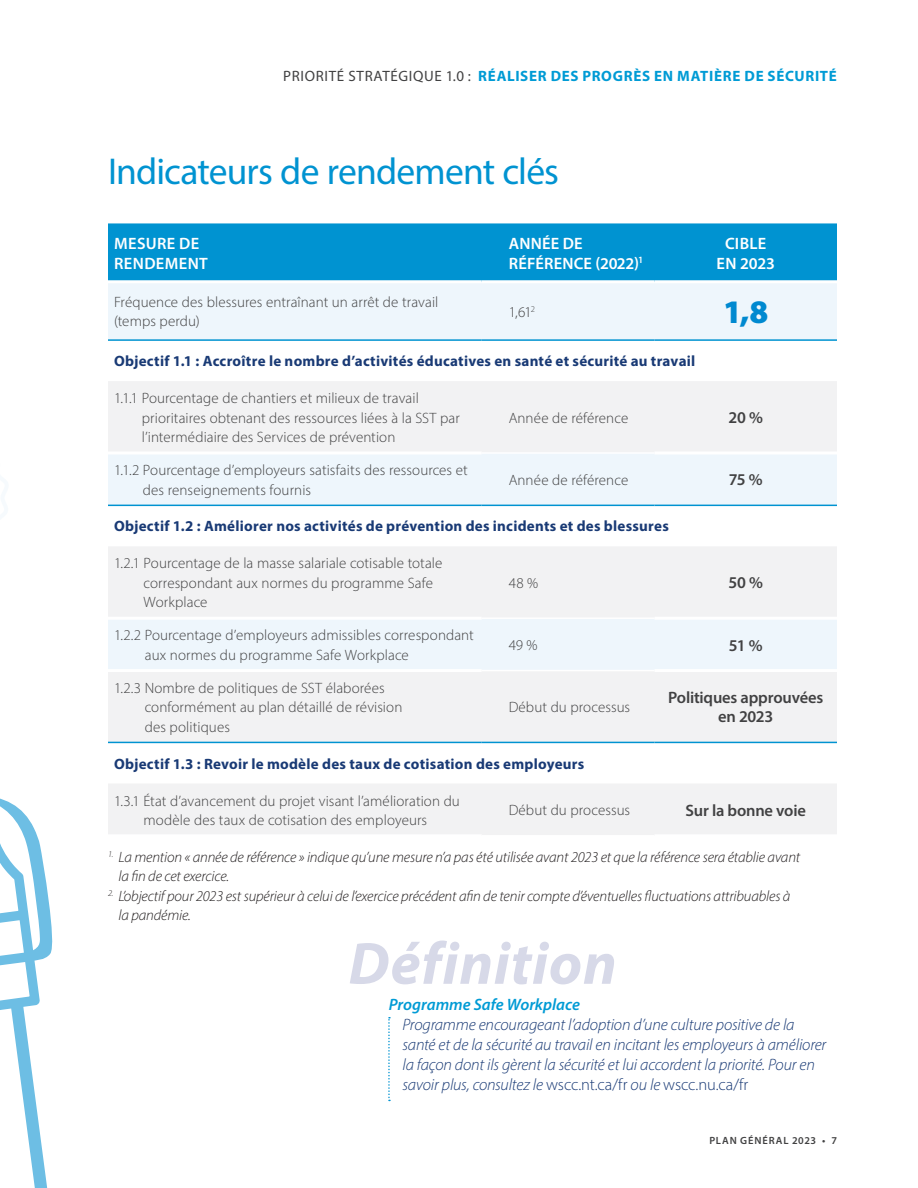
<style>
.page{position:relative;width:918px;height:1188px;background:#fff}
.page>*{position:absolute;margin:0;border:0;box-sizing:border-box;transform-origin:0 0}
.t1{font:italic 700 60px "Myriad Pro";letter-spacing:.015em;color:#d7d9e8}
._1_1_Heading{font:37.5px "Myriad Pro";letter-spacing:-.02em;color:#0093d1}
._2_2_Table_Body_Text{font:900 33px "Myriad Pro";color:#0089d0}
.t2{font:italic 300 16.5px/19.8px "Myriad Pro";letter-spacing:-.01em;color:#193a75}
._2_2_Table_Body_Text-2{font:600 16.5px/19.5px "Myriad Pro";letter-spacing:-.015em;color:#414142;text-align:center}
._1_0_Tables_Heading{font:600 16.5px/19.5px "Myriad Pro";letter-spacing:.015em;color:#fff}
.t3{font:italic 600 16.5px "Myriad Pro";color:#009bd5}
._2_0_Tables_Body_Tex{font:300 15px/19.5px "Myriad Pro";letter-spacing:.005em;color:#414142}
._4_0_Note{font:italic 300 15px/19.5px "Myriad Pro";letter-spacing:-.01em;color:#231f20}
._2_0_Tables_Body_Tex-2{font:700 15px "Myriad Pro";letter-spacing:.015em;color:#193a75}
.t4{font:15px "Myriad Pro";letter-spacing:.035em;color:#414142}
.t5{font:700 15px "Myriad Pro";letter-spacing:.21em;color:#009bd5}
.t6{font:600 10.5px "Myriad Pro";letter-spacing:.085em;color:#414142}
.s1{font-weight:700;color:#009bd5}
.s2{font-style:normal}
</style>
<div class="page">
<svg style="left:0;top:798px;width:53px;height:390px"></svg>
<div style="left:108px;top:223px;width:729px;height:57px;background:#0093d1"></div>
<div style="left:108px;top:283px;width:729px;height:56px;background:#eef6fc"></div>
<svg style="left:108px;top:381px;width:729px;height:454px;fill:#f2f2f3"></svg>
<hr style="left:108px;top:451px;width:374px;height:3px;background:#fff">
<hr style="left:654px;top:451px;width:183px;height:3px;background:#fff">
<hr style="left:108px;top:617px;width:374px;height:3px;background:#fff">
<hr style="left:654px;top:617px;width:183px;height:3px;background:#fff">
<hr style="left:108px;top:669px;width:374px;height:3px;background:#fff">
<hr style="left:654px;top:669px;width:183px;height:3px;background:#fff">
<hr style="left:108px;top:834px;width:374px;height:3px;background:#fff">
<hr style="left:654px;top:834px;width:183px;height:3px;background:#fff">
<hr style="left:108px;top:339px;width:374px;height:2px;background:#0093d1">
<hr style="left:482px;top:339px;width:172px;height:2px;background:#0093d1">
<hr style="left:654px;top:339px;width:183px;height:2px;background:#0093d1">
<hr style="left:108px;top:505px;width:374px;height:1px;background:#0093d1">
<hr style="left:482px;top:505px;width:172px;height:1px;background:#0093d1">
<hr style="left:654px;top:505px;width:183px;height:1px;background:#0093d1">
<hr style="left:108px;top:742px;width:374px;height:1px;background:#0093d1">
<hr style="left:482px;top:742px;width:172px;height:1px;background:#0093d1">
<hr style="left:654px;top:742px;width:183px;height:1px;background:#0093d1">
<hr style="left:482px;top:452px;width:172px;height:2px;background:#fff">
<hr style="left:482px;top:617px;width:172px;height:2px;background:#fff">
<hr style="left:482px;top:670px;width:172px;height:1px;background:#fff">
<svg style="left:388px;top:1017px;width:2px;height:84px"></svg>
<p class="t4" style="left:283px;top:67px;width:17px">Priorit</p>
<p class="t4" style="left:337px;top:67px;width:21px">é strat</p>
<p class="t4" style="left:391px;top:67px;width:107px">égique 1.0 : <span class="s1">Réaliser</span></p>
<p class="t5" style="left:551px;top:66px;width:10px">des</p>
<p class="t5" style="left:583px;top:66px;width:11px">progr</p>
<p class="t5" style="left:633px;top:66px;width:54px">èsen mati</p>
<p class="t5" style="left:714px;top:66px;width:64px">èredesécurité</p>
<p class="_1_1_Heading" style="left:108px;top:148px;width:453px">Indicateurs de rendement clés</p>
<p class="_1_0_Tables_Heading" style="left:114px;top:234px;width:95px">MESURE DE<br>RENDEMENT</p>
<p class="_1_0_Tables_Heading" style="left:509px;top:233px;width:136px">ANNÉE DE<br>RÉFÉRENCE (2022)<sup>1</sup></p>
<p class="_1_0_Tables_Heading" style="left:717px;top:234px;width:60px;text-align:center">CIBLE<br>EN 2023</p>
<p class="_2_0_Tables_Body_Tex" style="left:114px;top:292px;width:326px">Fréquence des blessures entraînant un arrêt de travail (temps perdu)</p>
<p class="_2_0_Tables_Body_Tex" style="left:509px;top:302px;width:28px">1,61<sup>2</sup></p>
<p class="_2_2_Table_Body_Text" style="left:723px;top:290px;width:47px">1,8</p>
<p class="_2_0_Tables_Body_Tex-2" style="left:114px;top:351px;width:583px">Objectif 1.1 : Accroître le nombre d’activités éducatives en santé et sécurité au travail</p>
<p class="_2_0_Tables_Body_Tex" style="left:142px;top:388px;width:320px;text-indent:-28px">1.1.1 Pourcentage de chantiers et milieux de travail prioritaires obtenant des ressources liées à la SST par l’intermédiaire des Services de prévention</p>
<p class="_2_0_Tables_Body_Tex" style="left:509px;top:408px;width:121px">Année de référence</p>
<p class="_2_2_Table_Body_Text-2" style="left:729px;top:408px;width:36px">20 %</p>
<p class="_2_0_Tables_Body_Tex" style="left:143px;top:460px;width:326px;text-indent:-29px">1.1.2 Pourcentage d’employeurs satisfaits des ressources et des renseignements fournis</p>
<p class="_2_0_Tables_Body_Tex" style="left:509px;top:470px;width:121px">Année de référence</p>
<p class="_2_2_Table_Body_Text-2" style="left:729px;top:470px;width:35px">75 %</p>
<p class="_2_0_Tables_Body_Tex-2" style="left:114px;top:517px;width:556px">Objectif 1.2 : Améliorer nos activités de prévention des incidents et des blessures</p>
<p class="_2_0_Tables_Body_Tex" style="left:144px;top:554px;width:300px;text-indent:-30px">1.2.1 Pourcentage de la masse salariale cotisable totale correspondant aux normes du programme Safe<br>Workplace</p>
<p class="_2_0_Tables_Body_Tex" style="left:509px;top:573px;width:31px">48 %</p>
<p class="_2_2_Table_Body_Text-2" style="left:729px;top:573px;width:36px">50 %</p>
<p class="_2_0_Tables_Body_Tex" style="left:145px;top:625px;width:331px;text-indent:-31px">1.2.2 Pourcentage d’employeurs admissibles correspondant aux normes du programme Safe Workplace</p>
<p class="_2_0_Tables_Body_Tex" style="left:509px;top:635px;width:30px">49 %</p>
<p class="_2_2_Table_Body_Text-2" style="left:729px;top:635px;width:35px">51 %</p>
<p class="_2_0_Tables_Body_Tex" style="left:145px;top:678px;width:259px;text-indent:-31px">1.2.3 Nombre de politiques de SST élaborées conformément au plan détaillé de révision des politiques</p>
<p class="_2_0_Tables_Body_Tex" style="left:509px;top:697px;width:123px">Début du processus</p>
<p class="_2_2_Table_Body_Text-2" style="left:668px;top:687px;width:157px">Politiques approuvées en 2023</p>
<p class="_2_0_Tables_Body_Tex-2" style="left:114px;top:754px;width:472px">Objectif 1.3 : Revoir le modèle des taux de cotisation des employeurs</p>
<p class="_2_0_Tables_Body_Tex" style="left:114px;top:791px;width:347px;text-align:center">1.3.1 État d’avancement du projet visant l’amélioration du modèle des taux de cotisation des employeurs</p>
<p class="_2_0_Tables_Body_Tex" style="left:509px;top:800px;width:123px">Début du processus</p>
<p class="_2_2_Table_Body_Text-2" style="left:686px;top:800px;width:122px">Sur la bonne voie</p>
<p class="_4_0_Note" style="left:118px;top:847px;width:683px;text-indent:-10px"><sup>1.</sup> La mention « année de référence » indique qu’une mesure n’a pas été utilisée avant 2023 et que la référence sera établie avant la fin de cet exercice.</p>
<p class="_4_0_Note" style="left:118px;top:886px;width:673px;text-indent:-10px"><sup>2.</sup> L’objectif pour 2023 est supérieur à celui de l’exercice précédent afin de tenir compte d’éventuelles fluctuations attribuables à la pandémie.</p>
<p class="t1" style="left:348px;top:925px;width:270px">Définition</p>
<p class="t3" style="left:389px;top:994px;width:192px">Programme Safe Workplace</p>
<p class="t2" style="left:402px;top:1015px;width:425px">Programme encourageant l’adoption d’une culture positive de la santé et de la sécurité au travail en incitant les employeurs à améliorer la façon dont ils gèrent la sécurité et lui accordent la priorité. Pour en savoir plus, consultez le <span class="s2">wscc.nt.ca/fr</span> ou le <span class="s2">wscc.nu.ca/fr</span></p>
<p class="t6" style="left:709px;top:1134px;width:129px">PLAN GÉNÉRAL 2023 • 7</p>
</div>
